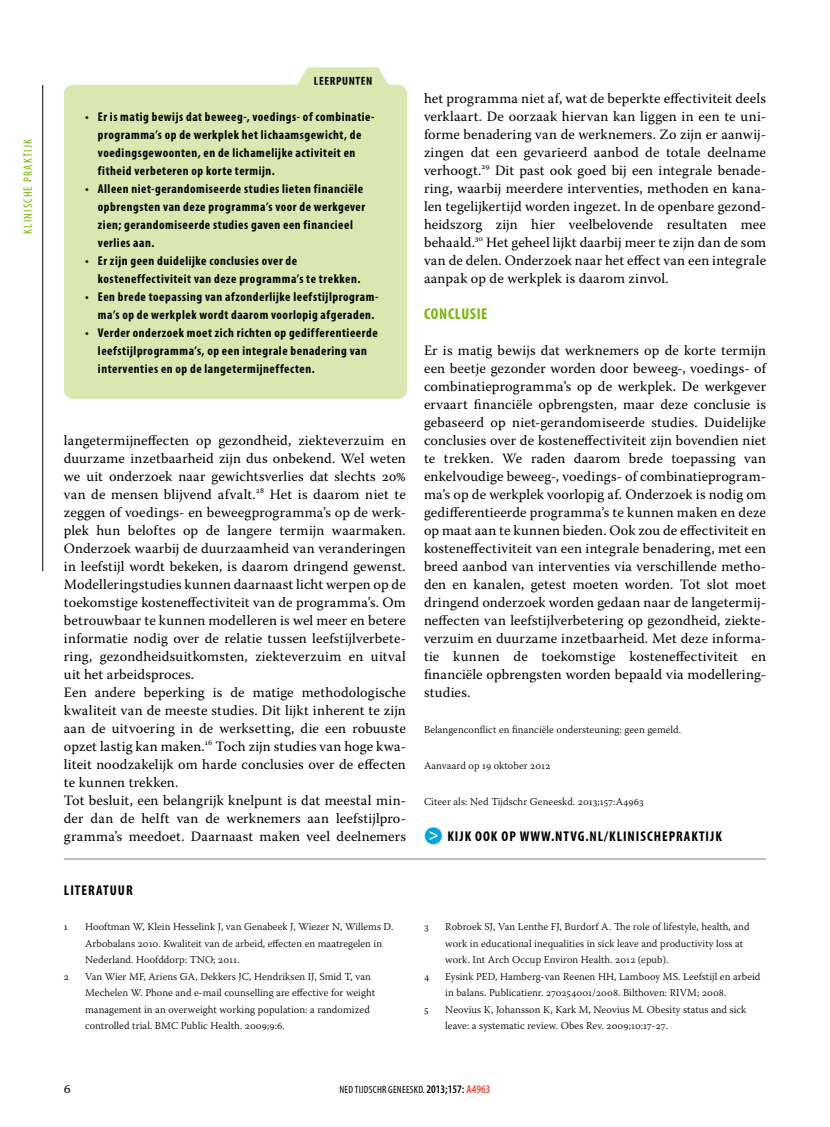
<style>
.page{position:relative;width:830px;height:1127px;background:#fff}
.page>*{position:absolute;margin:0;border:0;box-sizing:border-box;transform-origin:0 0}
.t1{font:700 condensed 15.75px "Myriad Pro";letter-spacing:.04em;color:#77b509}
.t2{font:14.25px/18px "Warnock Pro";letter-spacing:.01em;color:#000;text-align:justify}
.t3{font:700 condensed 14.25px "Myriad Pro";letter-spacing:.07em;color:#000}
.t4{font:13.5px "Warnock Pro";color:#000}
.t5{font:700 condensed 12.75px/18px "Myriad Pro";letter-spacing:.045em;color:#000}
.t6{font:condensed 12px "Myriad Pro";letter-spacing:.1em;color:#77b509}
.t7{font:700 condensed 12px "Myriad Pro";letter-spacing:.05em;color:#000}
.t8{font:300 10.5px/16.5px "Warnock Pro";letter-spacing:.005em;color:#000}
.t9{font:condensed 10.5px "Myriad Pro";letter-spacing:.02em;color:#000}
.s1{color:#fff}
.s2{color:#00a6e3}
.s3{font-size:16.5px;color:#fff}
.s4{font-weight:600;font-size:11.55px}
.s5{font-weight:600;font-size:11.55px;color:#e44731}
</style>
<div class="page">
<hr style="left:42px;top:85px;width:1px;height:486px;background:#000">
<div style="left:64px;top:93px;width:342px;height:298px;background:#dbe7b1"></div>
<div style="left:297px;top:67px;width:91px;height:18px;background:#dbe7b1"></div>
<div style="left:73px;top:85px;width:324px;height:18px;background:#dbe7b1"></div>
<div style="left:73px;top:381px;width:324px;height:18px;background:#dbe7b1"></div>
<hr style="left:64px;top:859px;width:701px;height:1px;background:#808184">
<p class="t6" style="left:21px;top:234px;width:96px;rotate:-90deg">KLINISCHE PRAKTIJK</p>
<p class="t7" style="left:285px;top:74px;width:116px"><span class="s1">▼</span> Leerpunten <span class="s1">▼</span></p>
<p class="t5" style="left:98px;top:108px;width:278px;text-indent:-13px">• Er is matig bewijs dat beweeg-, voedings- of combinatie&shy;programma’s op de werkplek het lichaamsgewicht, de voedingsgewoonten, en de lichamelijke activiteit en fitheid verbeteren op korte termijn.</p>
<p class="t5" style="left:98px;top:180px;width:269px;text-indent:-13px">• Alleen niet-gerandomiseerde studies lieten financiële opbrengsten van deze programma’s voor de werkgever zien; gerandomiseerde studies gaven een financieel verlies aan.</p>
<p class="t5" style="left:98px;top:252px;width:264px;text-indent:-13px">• Er zijn geen duidelijke conclusies over de kosteneffectiviteit van deze programma’s te trekken.</p>
<p class="t5" style="left:85px;top:288px;width:294px;text-align:right">• Een brede toepassing van afzonderlijke leefstijlprogram&shy;ma’s op de werkplek wordt daarom voorlopig afgeraden.</p>
<p class="t5" style="left:98px;top:324px;width:281px;text-indent:-13px">• Verder onderzoek moet zich richten op gedifferentieerde leefstijlprogramma’s, op een integrale benadering van interventies en op de langetermijneffecten.</p>
<p class="t2" style="left:64px;top:431px;width:343px;text-align:left">langetermijneffecten op gezondheid, ziekteverzuim en duurzame inzetbaarheid zijn dus onbekend. Wel weten we uit onderzoek naar gewichtsverlies dat slechts 20% van de mensen blijvend afvalt.<sup>28</sup> Het is daarom niet te zeggen of voedings- en beweegprogramma’s op de werk&shy;plek hun beloftes op de langere termijn waarmaken.<br>Onderzoek waarbij de duurzaamheid van veranderingen in leefstijl wordt bekeken, is daarom dringend gewenst.<br>Modelleringstudies kunnen daarnaast licht werpen op de toekomstige kosteneffectiviteit van de programma’s. Om betrouwbaar te kunnen modelleren is wel meer en betere informatie nodig over de relatie tussen leefstijlverbete&shy;ring, gezondheidsuitkomsten, ziekteverzuim en uitval uit het arbeidsproces.<br>Een andere beperking is de matige methodologische kwaliteit van de meeste studies. Dit lijkt inherent te zijn aan de uitvoering in de werksetting, die een robuuste opzet lastig kan maken.<sup>16</sup> Toch zijn studies van hoge kwa&shy;liteit noodzakelijk om harde conclusies over de effecten te kunnen trekken.<br>Tot besluit, een belangrijk knelpunt is dat meestal min&shy;der dan de helft van de werknemers aan leefstijlpro&shy;gramma’s meedoet. Daarnaast maken veel deelnemers</p>
<p class="t3" style="left:64px;top:882px;width:70px">Literatuur</p>
<p class="t8" style="left:64px;top:918px;width:5px">1</p>
<p class="t8" style="left:85px;top:918px;width:309px">Hooftman W, Klein Hesselink J, van Genabeek J, Wiezer N, Willems D.<br>Arbobalans 2010. Kwaliteit van de arbeid, effecten en maatregelen in<br>Nederland. Hoofddorp: TNO; 2011.</p>
<p class="t8" style="left:64px;top:968px;width:7px">2</p>
<p class="t8" style="left:85px;top:968px;width:291px">Van Wier MF, Ariens GA, Dekkers JC, Hendriksen IJ, Smid T, van Mechelen W. Phone and e-mail counselling are effective for weight management in an overweight working population: a randomized controlled trial. BMC Public Health. 2009;9:6.</p>
<p class="t2" style="left:424px;top:89px;width:343px">het programma niet af, wat de beperkte effectiviteit deels verklaart. De oorzaak hiervan kan liggen in een te uni&shy;forme benadering van de werknemers. Zo zijn er aanwij&shy;zingen dat een gevarieerd aanbod de totale deelname verhoogt.<sup>29</sup> Dit past ook goed bij een integrale benade&shy;ring, waarbij meerdere interventies, methoden en kana&shy;len tegelijkertijd worden ingezet. In de openbare gezond&shy;heidszorg zijn hier veelbelovende resultaten mee behaald.<sup>30</sup> Het geheel lijkt daarbij meer te zijn dan de som van de delen. Onderzoek naar het effect van een integrale aanpak op de werkplek is daarom zinvol.</p>
<p class="t1" style="left:424px;top:305px;width:59px">Conclusie</p>
<p class="t2" style="left:424px;top:341px;width:343px">Er is matig bewijs dat werknemers op de korte termijn een beetje gezonder worden door beweeg-, voedings- of combinatieprogramma’s op de werkplek. De werkgever ervaart financiële opbrengsten, maar deze conclusie is gebaseerd op niet-gerandomiseerde studies. Duidelijke conclusies over de kosteneffectiviteit zijn bovendien niet te trekken. We raden daarom brede toepassing van enkelvoudige beweeg-, voedings- of combinatieprogram&shy;ma’s op de werkplek voorlopig af. Onderzoek is nodig om gedifferentieerde programma’s te kunnen maken en deze op maat aan te kunnen bieden. Ook zou de effectiviteit en kosteneffectiviteit van een integrale benadering, met een breed aanbod van interventies via verschillende metho&shy;den en kanalen, getest moeten worden. Tot slot moet dringend onderzoek worden gedaan naar de langetermij&shy;neffecten van leefstijlverbetering op gezondheid, ziekte&shy;verzuim en duurzame inzetbaarheid. Met deze informa&shy;tie kunnen de toekomstige kosteneffectiviteit en financiële opbrengsten worden bepaald via modellering&shy;studies.</p>
<p class="t8" style="left:424px;top:721px;width:258px">Belangenconflict en financiële ondersteuning: geen gemeld.</p>
<p class="t8" style="left:424px;top:757px;width:128px">Aanvaard op 19 oktober 2012</p>
<p class="t8" style="left:424px;top:793px;width:221px">Citeer als: Ned Tijdschr Geneeskd. 2013;157:A4963</p>
<p class="t3" style="left:424px;top:828px;width:107px"><span class="s2">●</span><span class="s3">&gt;</span> Kijk ook op www</p>
<p class="t3" style="left:550px;top:828px;width:172px">.ntvg.nl/klinischepraktijk</p>
<p class="t8" style="left:424px;top:918px;width:6px">3</p>
<p class="t8" style="left:445px;top:918px;width:306px">Robroek SJ, Van Lenthe FJ, Burdorf A. The role of lifestyle, health, and work in educational inequalities in sick leave and productivity loss at work. Int Arch Occup Environ Health. 2012 (epub).</p>
<p class="t8" style="left:424px;top:968px;width:7px">4</p>
<p class="t8" style="left:445px;top:968px;width:316px">Eysink PED, Hamberg-van Reenen HH, Lambooy MS. Leefstijl en arbeid in balans. Publicatienr. 270254001/2008. Bilthoven: RIVM; 2008.</p>
<p class="t8" style="left:424px;top:1001px;width:6px">5</p>
<p class="t8" style="left:445px;top:1001px;width:302px">Neovius K, Johansson K, Kark M, Neovius M. Obesity status and sick leave: a systematic review. Obes Rev. 2009;10:17-27.</p>
<p class="t4" style="left:64px;top:1080px;width:9px">6</p>
<p class="t9" style="left:339px;top:1084px;width:152px">NED TIJDSCHR GENEESKD. <span class="s4">2013;157:</span> <span class="s5">A4963</span></p>
</div>
